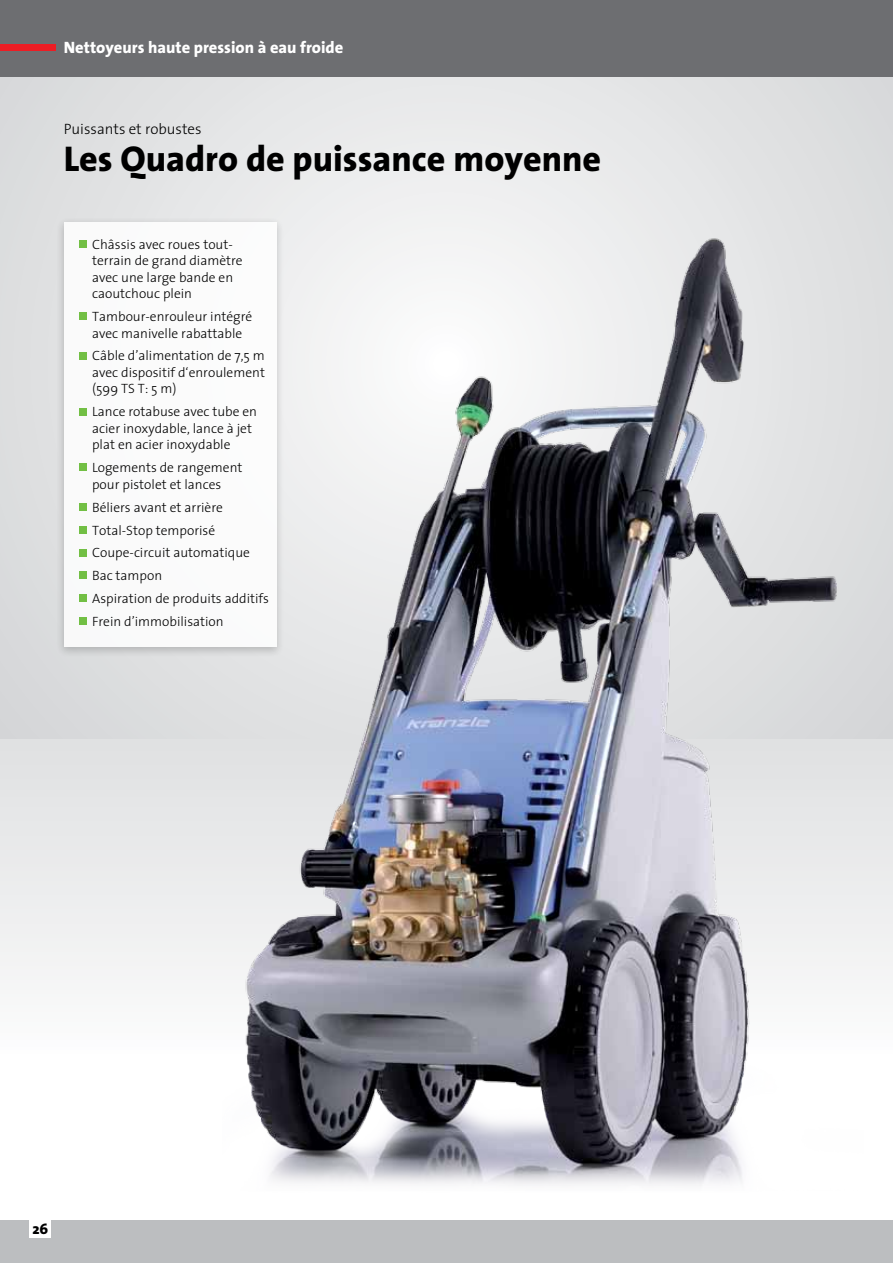
<style>
.page{position:relative;width:893px;height:1263px;background:#fff}
.page>*{position:absolute;margin:0;border:0;box-sizing:border-box;transform-origin:0 0}
.t1{font:800 36px "The Sans";color:#000}
.t2{font:800 16.5px "The Sans";color:#fff}
.t3{font:300 15px "The Sans";color:#000}
.t4{font:800 15px "The Sans";color:#000}
.t5{font:300 13.5px/16.5px "The Sans";color:#000}
</style>
<div class="page">
<div style="left:0;top:1220px;width:893px;height:43px;background:#bcbec0"></div>
<div style="left:30px;top:1220px;width:21px;height:18px;background:#fff"></div>
<svg style="left:0;top:738px;width:893px;height:242px"></svg>
<div style="left:0;top:77px;width:893px;height:661px;background:#e0e1e2"></div>
<div style="left:0;top:0;width:893px;height:77px;background:#6d6e71"></div>
<div style="left:0;top:45px;width:55px;height:6px;background:#ed1d24"></div>
<div style="left:56px;top:217px;width:228px;height:441px;background:#000;opacity:.23"></div>
<div style="left:64px;top:222px;width:212px;height:425px;background:#fff"></div>
<div style="left:79px;top:240px;width:8px;height:8px;background:#72bf44"></div>
<div style="left:79px;top:312px;width:8px;height:8px;background:#72bf44"></div>
<div style="left:79px;top:352px;width:8px;height:7px;background:#72bf44"></div>
<div style="left:79px;top:408px;width:8px;height:7px;background:#72bf44"></div>
<div style="left:79px;top:464px;width:8px;height:7px;background:#72bf44"></div>
<div style="left:79px;top:503px;width:8px;height:8px;background:#72bf44"></div>
<div style="left:79px;top:526px;width:8px;height:7px;background:#72bf44"></div>
<div style="left:79px;top:549px;width:8px;height:7px;background:#72bf44"></div>
<div style="left:79px;top:572px;width:8px;height:7px;background:#72bf44"></div>
<div style="left:79px;top:595px;width:8px;height:7px;background:#72bf44"></div>
<div style="left:79px;top:617px;width:8px;height:8px;background:#72bf44"></div>
<img style="left:222px;top:209px;width:641px;height:977px">
<p class="t2" style="left:64px;top:34px;width:281px">Nettoyeurs haute pression à eau froide</p>
<p class="t3" style="left:64px;top:117px;width:139px">Puissants et robustes</p>
<p class="t1" style="left:64px;top:128px;width:539px">Les Quadro de puissance moyenne</p>
<p class="t5" style="left:92px;top:235px;width:152px">Châssis avec roues tout&shy;terrain de grand diamètre avec une large bande en caoutchouc plein</p>
<p class="t5" style="left:92px;top:308px;width:162px">Tambour-enrouleur intégré avec manivelle rabattable</p>
<p class="t5" style="left:92px;top:347px;width:174px;text-align:justify">Câble d’alimentation de 7,5 m avec dispositif d‘enroulement (599 TS T: 5 m)</p>
<p class="t5" style="left:92px;top:403px;width:166px">Lance rotabuse avec tube en acier inoxydable, lance à jet plat en acier inoxydable</p>
<p class="t5" style="left:92px;top:459px;width:152px">Logements de rangement pour pistolet et lances</p>
<p class="t5" style="left:92px;top:495px;width:178px;line-height:23px">Béliers avant et arrière<br>Total-Stop temporisé<br>Coupe-circuit automatique<br>Bac tampon<br>Aspiration de produits additifs<br>Frein d’immobilisation</p>
<p class="t4" style="left:32px;top:1216px;width:17px">26</p>
</div>
